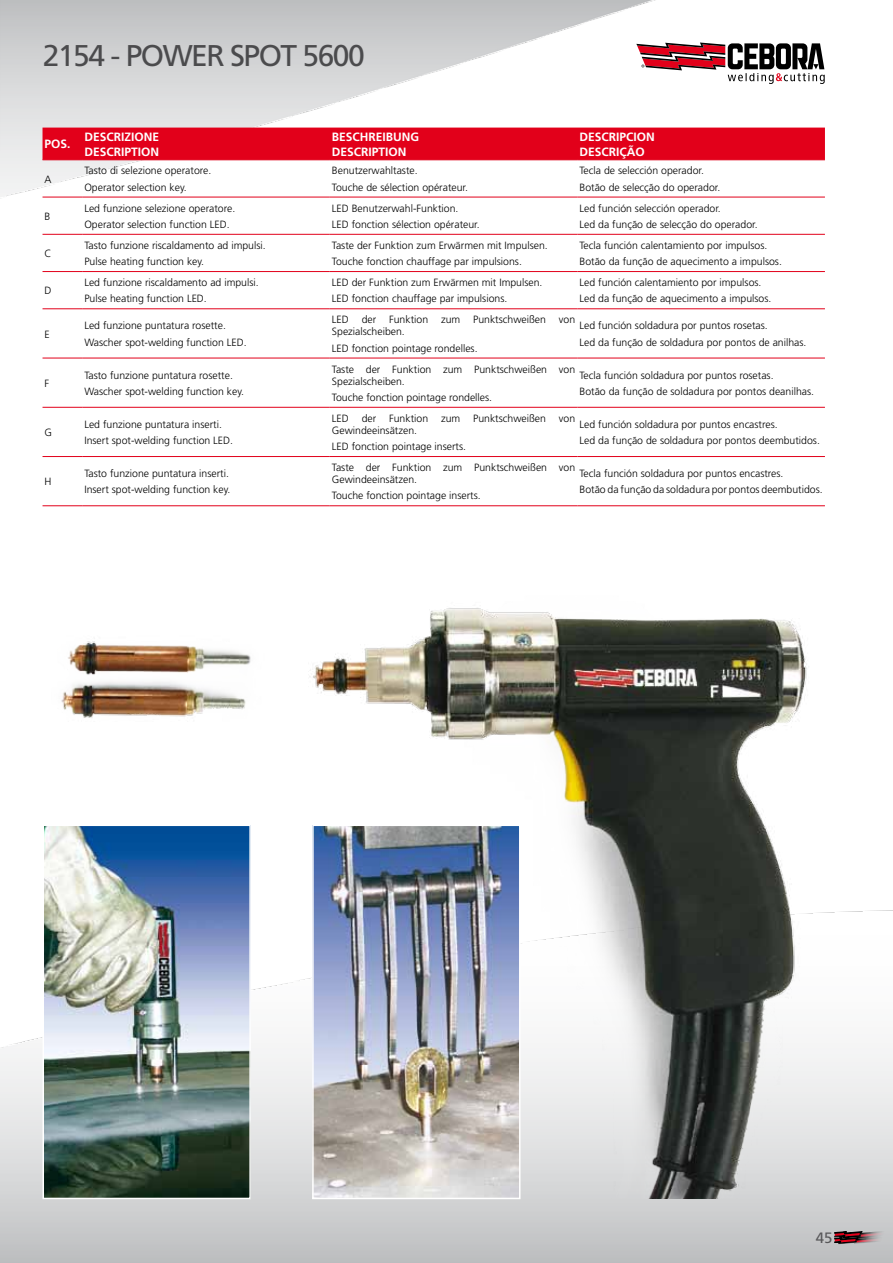
<style>
.page{position:relative;width:893px;height:1263px;background:#fff}
.page>*{position:absolute;margin:0;border:0;box-sizing:border-box;transform-origin:0 0}
.t1{font:30px "Frutiger";letter-spacing:-.05em;color:#4b4b4d}
.t2{font:15px "Frutiger";color:#58585a}
.t3{font:700 12px/14.4px "Frutiger";color:#fff}
.t4{font:300 10.5px/16.2px "Frutiger";color:#000}
</style>
<div class="page">
<img style="left:0;top:910px;width:893px;height:353px">
<img style="left:0;top:0;width:694px;height:359px">
<svg style="left:636px;top:43px;width:189px;height:41px"></svg>
<svg style="left:835px;top:1231px;width:52px;height:13px"></svg>
<div style="left:43px;top:128px;width:782px;height:32px;background:#e2001a"></div>
<hr style="left:43px;top:160px;width:39px;height:1px;background:#e2001a">
<hr style="left:82px;top:160px;width:248px;height:1px;background:#e2001a">
<hr style="left:330px;top:160px;width:247px;height:1px;background:#e2001a">
<hr style="left:577px;top:160px;width:248px;height:1px;background:#e2001a">
<hr style="left:43px;top:197px;width:39px;height:1px;background:#e2001a">
<hr style="left:82px;top:197px;width:248px;height:1px;background:#e2001a">
<hr style="left:330px;top:197px;width:247px;height:1px;background:#e2001a">
<hr style="left:577px;top:197px;width:248px;height:1px;background:#e2001a">
<hr style="left:43px;top:234px;width:39px;height:1px;background:#e2001a">
<hr style="left:82px;top:234px;width:248px;height:1px;background:#e2001a">
<hr style="left:330px;top:234px;width:247px;height:1px;background:#e2001a">
<hr style="left:577px;top:234px;width:248px;height:1px;background:#e2001a">
<hr style="left:43px;top:271px;width:39px;height:1px;background:#e2001a">
<hr style="left:82px;top:271px;width:248px;height:1px;background:#e2001a">
<hr style="left:330px;top:271px;width:247px;height:1px;background:#e2001a">
<hr style="left:577px;top:271px;width:248px;height:1px;background:#e2001a">
<hr style="left:43px;top:309px;width:39px;height:1px;background:#e2001a">
<hr style="left:82px;top:309px;width:248px;height:1px;background:#e2001a">
<hr style="left:330px;top:309px;width:247px;height:1px;background:#e2001a">
<hr style="left:577px;top:309px;width:248px;height:1px;background:#e2001a">
<hr style="left:43px;top:358px;width:39px;height:1px;background:#e2001a">
<hr style="left:82px;top:358px;width:248px;height:1px;background:#e2001a">
<hr style="left:330px;top:358px;width:247px;height:1px;background:#e2001a">
<hr style="left:577px;top:358px;width:248px;height:1px;background:#e2001a">
<hr style="left:43px;top:407px;width:39px;height:1px;background:#e2001a">
<hr style="left:82px;top:407px;width:248px;height:1px;background:#e2001a">
<hr style="left:330px;top:407px;width:247px;height:1px;background:#e2001a">
<hr style="left:577px;top:407px;width:248px;height:1px;background:#e2001a">
<hr style="left:43px;top:456px;width:39px;height:1px;background:#e2001a">
<hr style="left:43px;top:505px;width:39px;height:1px;background:#e2001a">
<hr style="left:82px;top:456px;width:248px;height:1px;background:#e2001a">
<hr style="left:82px;top:505px;width:248px;height:1px;background:#e2001a">
<hr style="left:330px;top:456px;width:247px;height:1px;background:#e2001a">
<hr style="left:330px;top:505px;width:247px;height:1px;background:#e2001a">
<hr style="left:577px;top:456px;width:248px;height:1px;background:#e2001a">
<hr style="left:577px;top:505px;width:248px;height:1px;background:#e2001a">
<img style="left:61px;top:608px;width:795px;height:590px">
<img style="left:46px;top:827px;width:202px;height:369px">
<div style="left:43px;top:824px;width:208px;height:375px;border:2px solid #fff"></div>
<img style="left:315px;top:827px;width:202px;height:369px">
<div style="left:312px;top:824px;width:208px;height:375px;border:2px solid #fff"></div>
<h1 class="t1" style="left:43px;top:38px;width:324px">2154 - POWER SPOT 5600</h1>
<p class="t3" style="left:45px;top:137px;width:28px">POS.</p>
<p class="t3" style="left:84px;top:130px;width:76px">DESCRIZIONE<br>DESCRIPTION</p>
<p class="t3" style="left:332px;top:130px;width:89px">BESCHREIBUNG<br>DESCRIPTION</p>
<p class="t3" style="left:579px;top:130px;width:77px">DESCRIPCION<br>DESCRIÇÃO</p>
<p class="t4" style="left:45px;top:171px;width:9px">A</p>
<p class="t4" style="left:84px;top:163px;width:128px">Tasto di selezione operatore.<br>Operator selection key.</p>
<p class="t4" style="left:332px;top:163px;width:138px">Benutzerwahltaste.<br>Touche de sélection opérateur.</p>
<p class="t4" style="left:579px;top:163px;width:142px">Tecla de selección operador.<br>Botão de selecção do operador.</p>
<p class="t4" style="left:45px;top:208px;width:7px">B</p>
<p class="t4" style="left:84px;top:200px;width:152px">Led funzione selezione operatore.<br>Operator selection function LED.</p>
<p class="t4" style="left:332px;top:200px;width:149px">LED Benutzerwahl-Funktion.<br>LED fonction sélection opérateur.</p>
<p class="t4" style="left:579px;top:200px;width:180px">Led función selección operador.<br>Led da função de selecção do operador.</p>
<p class="t4" style="left:45px;top:245px;width:9px">C</p>
<p class="t4" style="left:84px;top:237px;width:183px">Tasto funzione riscaldamento ad impulsi.<br>Pulse heating function key.</p>
<p class="t4" style="left:332px;top:237px;width:217px">Taste der Funktion zum Erwärmen mit Impulsen.<br>Touche fonction chauffage par impulsions.</p>
<p class="t4" style="left:579px;top:237px;width:204px">Tecla función calentamiento por impulsos.<br>Botão da função de aquecimento a impulsos.</p>
<p class="t4" style="left:45px;top:283px;width:9px">D</p>
<p class="t4" style="left:84px;top:274px;width:176px">Led funzione riscaldamento ad impulsi.<br>Pulse heating function LED.</p>
<p class="t4" style="left:332px;top:274px;width:212px">LED der Funktion zum Erwärmen mit Impulsen.<br>LED fonction chauffage par impulsions.</p>
<p class="t4" style="left:579px;top:274px;width:193px">Led función calentamiento por impulsos.<br>Led da função de aquecimento a impulsos.</p>
<p class="t4" style="left:45px;top:326px;width:7px">E</p>
<p class="t4" style="left:84px;top:318px;width:164px">Led funzione puntatura rosette.<br>Wascher spot-welding function LED.</p>
<p class="t4" style="left:332px;top:314px;width:245px;line-height:12px">LED der Funktion zum Punktschweißen von<br>Spezialscheiben.</p>
<p class="t4" style="left:579px;top:318px;width:228px">Led función soldadura por puntos rosetas.<br>Led da função de soldadura por pontos de anilhas.</p>
<p class="t4" style="left:332px;top:340px;width:147px">LED fonction pointage rondelles.</p>
<p class="t4" style="left:45px;top:375px;width:6px">F</p>
<p class="t4" style="left:84px;top:367px;width:161px">Tasto funzione puntatura rosette.<br>Wascher spot-welding function key.</p>
<p class="t4" style="left:332px;top:363px;width:245px;line-height:12px">Taste der Funktion zum Punktschweißen von<br>Spezialscheiben.</p>
<p class="t4" style="left:579px;top:367px;width:236px">Tecla función soldadura por puntos rosetas.<br>Botão da função de soldadura por pontos deanilhas.</p>
<p class="t4" style="left:332px;top:389px;width:162px">Touche fonction pointage rondelles.</p>
<p class="t4" style="left:45px;top:424px;width:9px">G</p>
<p class="t4" style="left:84px;top:416px;width:150px">Led funzione puntatura inserti.<br>Insert spot-welding function LED.</p>
<p class="t4" style="left:332px;top:412px;width:245px;line-height:12px">LED der Funktion zum Punktschweißen von<br>Gewindeeinsätzen.</p>
<p class="t4" style="left:579px;top:416px;width:242px">Led función soldadura por puntos encastres.<br>Led da função de soldadura por pontos deembutidos.</p>
<p class="t4" style="left:332px;top:438px;width:136px">LED fonction pointage inserts.</p>
<p class="t4" style="left:45px;top:474px;width:9px">H</p>
<p class="t4" style="left:84px;top:465px;width:148px">Tasto funzione puntatura inserti.<br>Insert spot-welding function key.</p>
<p class="t4" style="left:332px;top:462px;width:245px;line-height:12px">Taste der Funktion zum Punktschweißen von<br>Gewindeeinsätzen.</p>
<p class="t4" style="left:579px;top:465px;width:245px">Tecla función soldadura por puntos encastres.<br>Botão da função da soldadura por pontos deembutidos.</p>
<p class="t4" style="left:332px;top:488px;width:150px">Touche fonction pointage inserts.</p>
<h2 class="t2" style="left:816px;top:1228px;width:18px">45</h2>
</div>
